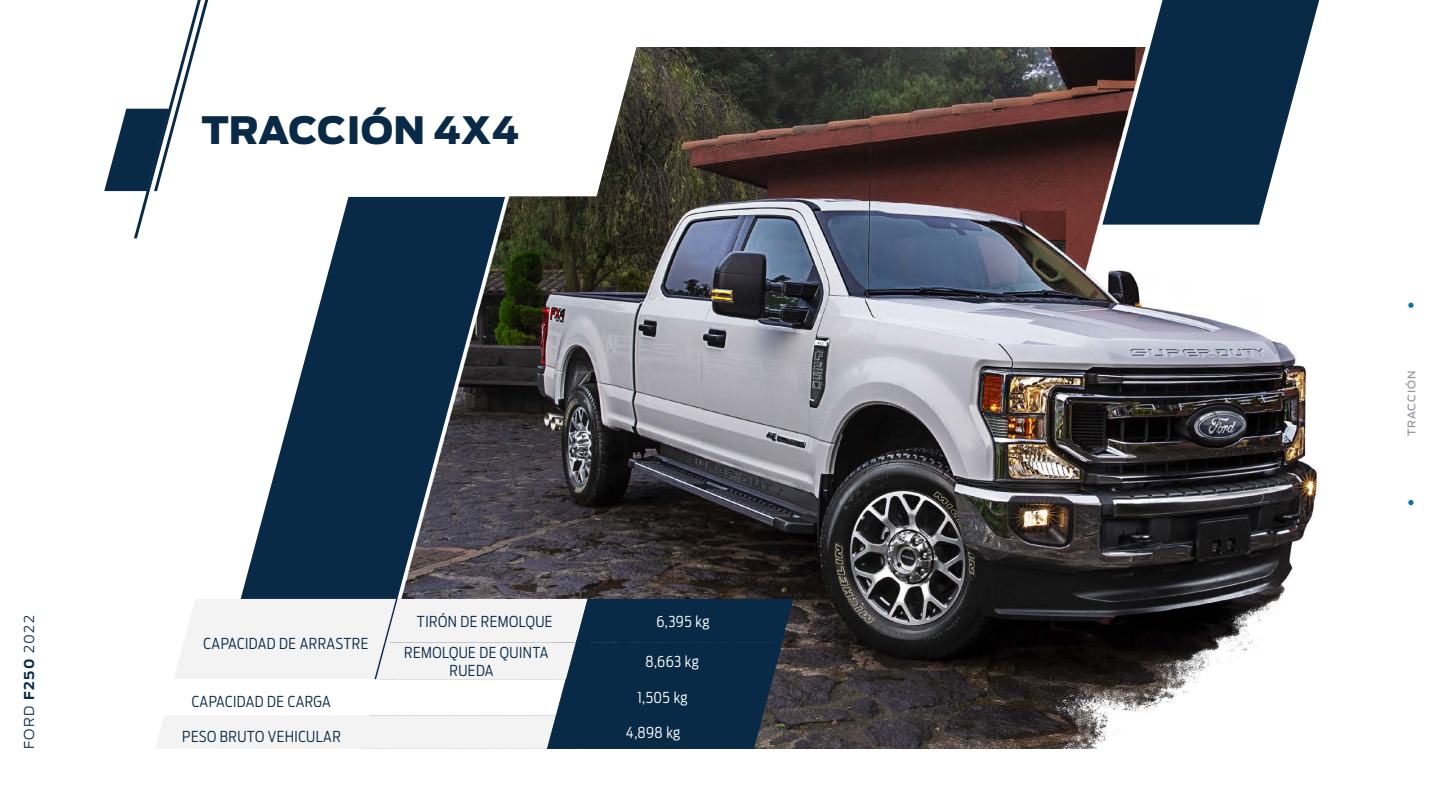
<style>
.page{position:relative;width:1440px;height:810px;background:#fff}
.page>*{position:absolute;margin:0;border:0;box-sizing:border-box;transform-origin:0 0}
.t1{font:900 37.5px "Ford Antenna";letter-spacing:.01em;color:#092a46}
.t2{font:300 15px/18px "Ford Antenna Cond";letter-spacing:.03em;color:#092a46}
.t3{font:300 15px "Ford Antenna Cond";letter-spacing:.025em;color:#fff}
.t4{font:300 13.5px "Ford Antenna";letter-spacing:.1em;color:#092a46}
.t5{font:500 10.5px "Ford Antenna";letter-spacing:.1em;color:#969a9f}
.s1{font-weight:700}
</style>
<div class="page">
<img style="left:349px;top:48px;width:1063px;height:701px">
<svg style="left:349px;top:47px;width:289px;height:149px"></svg>
<svg style="left:104px;top:0;width:105px;height:239px"></svg>
<svg style="left:1102px;top:0;width:217px;height:225px;fill:#092a46"></svg>
<svg style="left:241px;top:197px;width:264px;height:400px;fill:#092a46"></svg>
<svg style="left:1408px;top:303px;width:6px;height:5px"></svg>
<svg style="left:1408px;top:500px;width:6px;height:5px"></svg>
<svg style="left:164px;top:597px;width:629px;height:152px"></svg>
<h1 class="t1" style="left:202px;top:95px;width:319px">TRACCIÓN 4X4</h1>
<p class="t4" style="left:18px;top:749px;width:135px;rotate:-90deg">FORD <span class="s1">F250</span> 2022</p>
<p class="t2" style="left:204px;top:633px;width:166px">CAPACIDAD DE ARRASTRE</p>
<p class="t2" style="left:417px;top:610px;width:137px">TIRÓN DE REMOLQUE</p>
<p class="t3" style="left:657px;top:609px;width:55px">6,395 kg</p>
<p class="t2" style="left:450px;top:641px;width:100px;text-indent:-45px">REMOLQUE DE QUINTA<br>RUEDA</p>
<p class="t3" style="left:646px;top:649px;width:55px">8,663 kg</p>
<p class="t2" style="left:192px;top:691px;width:141px">CAPACIDAD DE CARGA</p>
<p class="t3" style="left:637px;top:685px;width:52px">1,505 kg</p>
<p class="t2" style="left:182px;top:726px;width:160px">PESO BRUTO VEHICULAR</p>
<p class="t3" style="left:626px;top:720px;width:56px">4,898 kg</p>
<p class="t5" style="left:1402px;top:436px;width:67px;rotate:-90deg">TRACCIÓN</p>
</div>
